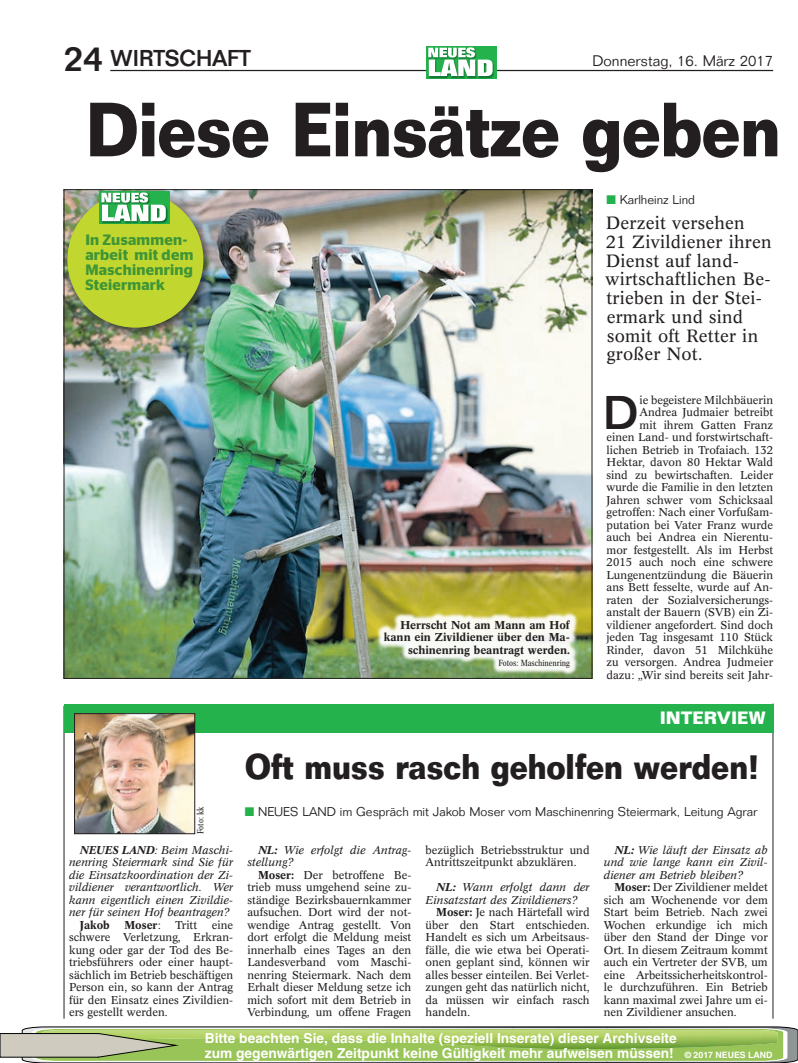
<style>
.page{position:relative;width:798px;height:1063px;background:#fff}
.page>*{position:absolute;margin:0;border:0;box-sizing:border-box;transform-origin:0 0}
.t1{font:700 75px "Folio Std";letter-spacing:-.015em;color:#231f20;scale:.85 1}
.t2{font:500 46.25px "Folio Std";color:#231f20}
.t3{font:700 35px "Folio Std";letter-spacing:-.01em;color:#231f20;scale:.85 1}
.t4{font:500 22.5px "Folio Std";color:#231f20}
.t5{font:17.5px/18.8px "Concorde BE";letter-spacing:.015em;color:#231f20}
.t6{font:700 17.5px "Folio Std";color:#fff}
.t7{font:600 15px/15px "Stag Sans";letter-spacing:.02em;color:#3f9537}
.t8{font:300 15px "Folio Std";color:#231f20}
.t9{font:700 13.75px/15px "Helvetica";color:#fff}
.t10{font:300 12.5px "Folio Std";color:#231f20}
.t11{font:11.25px/12.5px "Concorde BE";color:#231f20;text-align:justify}
.t12{font:italic 11.25px/12.5px "Concorde BE";color:#231f20;text-align:justify}
.t13{font:500 11.25px/12.5px "Concorde BE";color:#231f20;text-align:right}
.t14{font:condensed 8.75px "Concorde BE";color:#231f20}
.s1{font-size:35px}
.s2{color:#23b24b}
.s3{font-weight:500}
.s4{font-weight:400}
.s5{font-size:8.75px}
</style>
<div class="page">
<svg style="left:0;top:1027px;width:797px;height:36px;background:#a4c071"></svg>
<hr style="left:110px;top:70px;width:662px;height:1px;background:#231f20">
<div style="left:426px;top:46px;width:70px;height:33px;background:#23b24b"></div>
<img style="left:428px;top:61px;width:66px;height:17px">
<svg style="left:428px;top:47px;width:64px;height:29px"></svg>
<img style="left:66px;top:191px;width:524px;height:486px">
<div style="left:63px;top:188px;width:151px;height:151px;background:#231f20;opacity:.75"></div>
<div style="left:67px;top:192px;width:136px;height:136px;background:#c1d72f;border-radius:50%"></div>
<svg style="left:227px;top:349px;width:9px;height:9px"></svg>
<svg style="left:99px;top:191px;width:70px;height:33px"></svg>
<img style="left:100px;top:192px;width:68px;height:31px">
<svg style="left:101px;top:192px;width:65px;height:29px;background:#a0d6b0"></svg>
<div style="left:376px;top:612px;width:202px;height:64px;background:#fff;opacity:.95"></div>
<hr style="left:772px;top:704px;width:1px;height:315px;background:#231f20">
<hr style="left:64px;top:706px;width:1px;height:313px;background:#231f20">
<div style="left:64px;top:704px;width:708px;height:28px;background:#23b24b"></div>
<img style="left:76px;top:715px;width:117px;height:117px">
<div style="left:74px;top:713px;width:121px;height:121px;border:1px solid #231f20"></div>
<h3 class="t4" style="left:64px;top:45px;width:188px"><span class="s1">24</span> WIRTSCHAFT</h3>
<h3 class="t8" style="left:592px;top:51px;width:182px">Donnerstag, 16. März 2017</h3>
<h1 class="t1" style="left:86px;top:83px;width:818px">Diese Einsätze geben</h1>
<p class="t10" style="left:606px;top:192px;width:90px"><span class="s2">■</span> Karlheinz Lind</p>
<h3 class="t5" style="left:605px;top:214px;width:168px">Derzeit versehen<br>21 Zivildiener ihren<br>Dienst auf land&shy;wirtschaftlichen Be&shy;trieben in der Stei&shy;ermark und sind somit oft Retter in großer Not.</h3>
<h2 class="t2" style="left:602px;top:384px;width:37px">D</h2>
<h3 class="t7" style="left:85px;top:233px;width:109px">In Zusammen&shy;arbeit mit dem<br>Maschinenring<br>Steiermark</h3>
<p class="t11" style="left:606px;top:394px;width:168px;text-align:right">ie begeistere Milchbäuerin<br>Andrea Judmaier betreibt<br>mit ihrem Gatten Franz<br>einen Land- und forstwirtschaft&shy;lichen Betrieb in Trofaiach. 132<br>Hektar, davon 80 Hektar Wald sind zu bewirtschaften. Leider wurde die Familie in den letzten<br>Jahren schwer vom Schicksaal getroffen: Nach einer Vorfußam&shy;putation bei Vater Franz wurde auch bei Andrea ein Nierentu&shy;mor festgestellt. Als im Herbst<br>2015 auch noch eine schwere<br>Lungenentzündung die Bäuerin ans Bett fesselte, wurde auf An&shy;raten der Sozialversicherungs&shy;anstalt der Bauern (SVB) ein Zi&shy;vildiener angefordert. Sind doch jeden Tag insgesamt 110 Stück<br>Rinder, davon 51 Milchkühe zu versorgen. Andrea Judmeier dazu: „Wir sind bereits seit Jahr-</p>
<p class="t13" style="left:384px;top:618px;width:187px">Herrscht Not am Mann am Hof kann ein Zivildiener über den Ma&shy;schinenring beantragt werden.</p>
<p class="t14" style="left:498px;top:658px;width:73px">Fotos: Maschinenring</p>
<h3 class="t6" style="left:659px;top:707px;width:108px">INTERVIEW</h3>
<p class="t14" style="left:195px;top:834px;width:29px;rotate:-90deg">Foto: kk</p>
<p class="t12" style="left:69px;top:844px;width:165px;text-indent:11px"><span class="s3">NEUES LAND</span>: Beim Maschi&shy;nenring Steiermark sind Sie für die Einsatzkoordination der Zi&shy;vildiener verantwortlich. Wer kann eigentlich einen Zivildie&shy;ner für seinen Hof beantragen?</p>
<p class="t13" style="left:80px;top:918px;width:31px">Jakob</p>
<p class="t13" style="left:124px;top:918px;width:38px">Moser<span class="s4">:</span></p>
<p class="t11" style="left:175px;top:919px;width:23px">Tritt</p>
<p class="t11" style="left:69px;top:919px;width:165px;text-indent:143px">eine schwere Verletzung, Erkran&shy;kung oder gar der Tod des Be&shy;triebsführers oder einer haupt&shy;sächlich im Betrieb beschäftigen Person ein, so kann der Antrag für den Einsatz eines Zivildien&shy;ers gestellt werden.</p>
<h3 class="t3" style="left:244px;top:745px;width:606px">Oft muss rasch geholfen werden!</h3>
<p class="t10" style="left:244px;top:804px;width:513px"><span class="s2">■</span> NEUES LAND im Gespräch mit Jakob Moser vom Maschinenring Steiermark, Leitung Agrar</p>
<p class="t12" style="left:247px;top:843px;width:165px;text-indent:11px"><span class="s3">NL:</span> Wie erfolgt die Antrag&shy;stellung?</p>
<p class="t11" style="left:247px;top:869px;width:165px;text-indent:11px"><span class="s3">Moser:</span> Der betroffene Be&shy;trieb muss umgehend seine zu&shy;ständige Bezirksbauernkammer aufsuchen. Dort wird der not&shy;wendige Antrag gestellt. Von dort erfolgt die Meldung meist innerhalb eines Tages an den Landesverband vom Maschi&shy;nenring Steiermark. Nach dem Erhalt dieser Meldung setze ich mich sofort mit dem Betrieb in Verbindung, um offene Fragen</p>
<p class="t11" style="left:425px;top:844px;width:165px">bezüglich Betriebsstruktur und<br>Antrittszeitpunkt abzuklären.</p>
<p class="t12" style="left:425px;top:881px;width:165px;text-indent:11px"><span class="s3">NL:</span> Wann erfolgt dann der<br>Einsatzstart des Zivildieners?</p>
<p class="t11" style="left:425px;top:906px;width:165px;text-indent:11px"><span class="s3">Moser:</span> Je nach Härtefall wird über den Start entschieden.<br>Handelt es sich um Arbeitsaus&shy;fälle, die wie etwa bei Operati&shy;onen geplant sind, können wir alles besser einteilen. Bei Verlet&shy;zungen geht das natürlich nicht, da müssen wir einfach rasch handeln.</p>
<p class="t12" style="left:603px;top:843px;width:165px;text-indent:11px"><span class="s3">NL:</span> Wie läuft der Einsatz ab und wie lange kann ein Zivil&shy;diener am Betrieb bleiben?</p>
<p class="t11" style="left:603px;top:881px;width:165px;text-indent:11px"><span class="s3">Moser:</span> Der Zivildiener meldet sich am Wochenende vor dem Start beim Betrieb. Nach zwei Wochen erkundige ich mich über den Stand der Dinge vor Ort. In diesem Zeitraum kommt auch ein Vertreter der SVB, um eine Arbeitssicherheitskontrol&shy;le durchzuführen. Ein Betrieb kann maximal zwei Jahre um ei&shy;nen Zivildiener ansuchen.</p>
<p class="t9" style="left:205px;top:1031px;width:569px">Bitte beachten Sie, dass die Inhalte (speziell Inserate) dieser Archivseite<br>zum gegenwärtigen Zeitpunkt keine Gültigkeit mehr aufweisen müssen! <span class="s5">© 2017 NEUES LAND</span></p>
</div>
